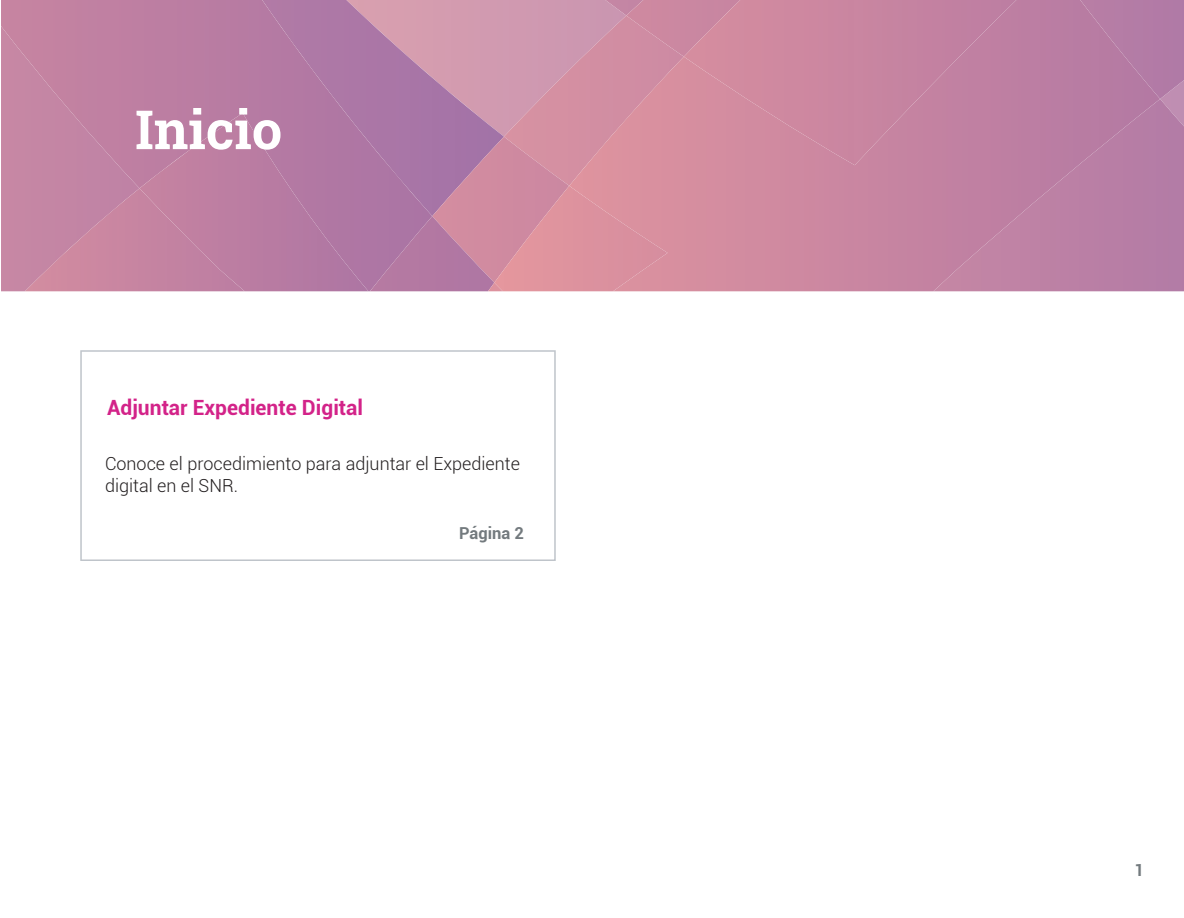
<style>
.page{position:relative;width:1184px;height:918px;background:#fff}
.page>*{position:absolute;margin:0;border:0;box-sizing:border-box;transform-origin:0 0}
.t1{font:54px "Roboto Slab";color:#fff}
.t2{font:700 21px "Roboto";color:#d32389}
.t3{font:300 18px/21.6px "Roboto";color:#231f20}
.t4{font:700 16.5px "Roboto";color:#737a7e}
</style>
<div class="page">
<svg style="left:504px;top:0;width:65px;height:16px"></svg>
<img style="left:432px;top:0;width:72px;height:137px">
<img style="left:504px;top:16px;width:65px;height:121px">
<img style="left:432px;top:137px;width:137px;height:79px">
<img style="left:1px;top:0;width:431px;height:291px">
<img style="left:370px;top:216px;width:124px;height:75px">
<img style="left:1160px;top:0;width:24px;height:99px">
<img style="left:1160px;top:99px;width:24px;height:192px">
<img style="left:569px;top:0;width:591px;height:291px">
<img style="left:684px;top:0;width:56px;height:56px">
<img style="left:494px;top:186px;width:173px;height:105px">
<img style="left:488px;top:283px;width:15px;height:8px">
<div style="left:25px;top:188px;width:114px;height:103px;background:#c786a1"></div>
<img style="left:139px;top:113px;width:229px;height:178px">
<svg style="left:80px;top:350px;width:476px;height:211px"></svg>
<h1 class="t1" style="left:135px;top:93px;width:149px">Inicio</h1>
<p class="t2" style="left:107px;top:393px;width:257px">Adjuntar Expediente Digital</p>
<p class="t3" style="left:105px;top:452px;width:416px">Conoce el procedimiento para adjuntar el Expediente digital en el SNR.</p>
<p class="t4" style="left:459px;top:521px;width:66px">Página 2</p>
<p class="t4" style="left:1134px;top:859px;width:11px">1</p>
</div>
